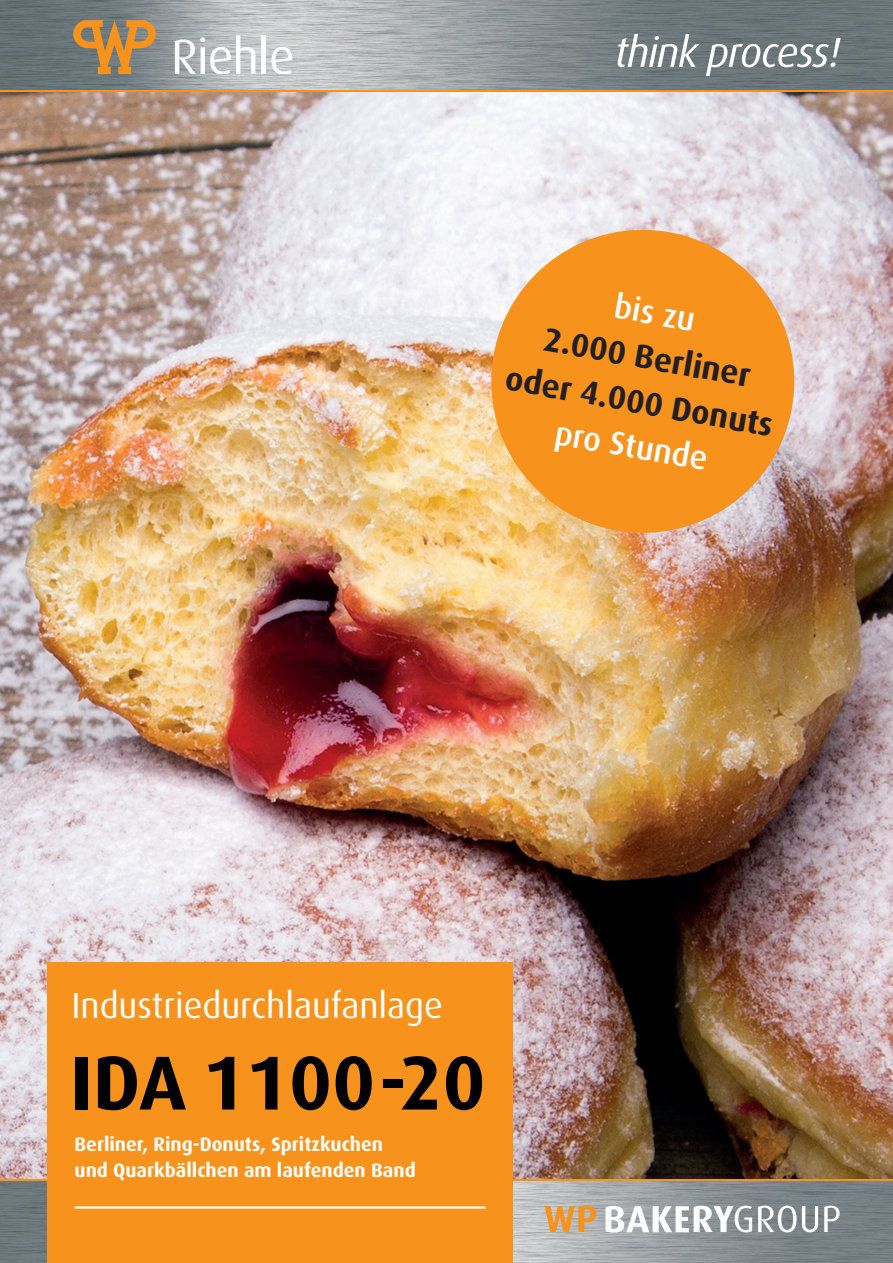
<style>
.page{position:relative;width:893px;height:1263px;background:#fff}
.page>*{position:absolute;margin:0;border:0;box-sizing:border-box;transform-origin:0 0}
.t1{font:700 76.5px "Dax Pro";color:#000001}
.t2{font:36px "Dax Pro";color:#fff}
.t3{font:700 33px/45px "Dax Pro";color:#231f20;text-align:center}
.t4{font:500 33px "Dax Pro";color:#fff}
.t5{font:700 19.5px/25.5px "Dax Pro";color:#fff}
</style>
<div class="page">
<img style="left:0;top:0;width:893px;height:1263px">
<svg style="left:73px;top:20px;width:83px;height:54px;background:#ac8654"></svg>
<svg style="left:175px;top:35px;width:80px;height:39px"></svg>
<hr style="left:262px;top:35px;width:4px;height:39px;background:#fff">
<svg style="left:271px;top:47px;width:21px;height:27px"></svg>
<hr style="left:0;top:90px;width:893px;height:1px;background:#f7931d">
<hr style="left:0;top:1180px;width:893px;height:1px;background:#f7931d">
<svg style="left:618px;top:34px;width:223px;height:42px"></svg>
<svg style="left:545px;top:1205px;width:51px;height:27px"></svg>
<svg style="left:606px;top:1205px;width:146px;height:27px"></svg>
<svg style="left:758px;top:1205px;width:60px;height:27px"></svg>
<svg style="left:824px;top:1205px;width:16px;height:27px"></svg>
<div style="left:47px;top:962px;width:466px;height:301px;background:#f7931d"></div>
<hr style="left:75px;top:1206px;width:411px;height:3px;background:#fff">
<svg style="left:479px;top:218px;width:327px;height:327px;background:#f0a652"></svg>
<h3 class="t4" style="left:618px;top:285px;width:83px;rotate:10deg">bis zu</h3>
<h3 class="t3" style="left:518px;top:310px;width:273px;rotate:10deg">2.000 Berliner oder 4.000 Donuts</h3>
<h3 class="t4" style="left:559px;top:412px;width:156px;rotate:10deg">pro Stunde</h3>
<h2 class="t2" style="left:71px;top:983px;width:373px">Industriedurchlaufanlage</h2>
<h1 class="t1" style="left:70px;top:1034px;width:417px">IDA 1100-20</h1>
<p class="t5" style="left:75px;top:1131px;width:343px">Berliner, Ring-Donuts, Spritzkuchen und Quarkbällchen am laufenden Band</p>
</div>
